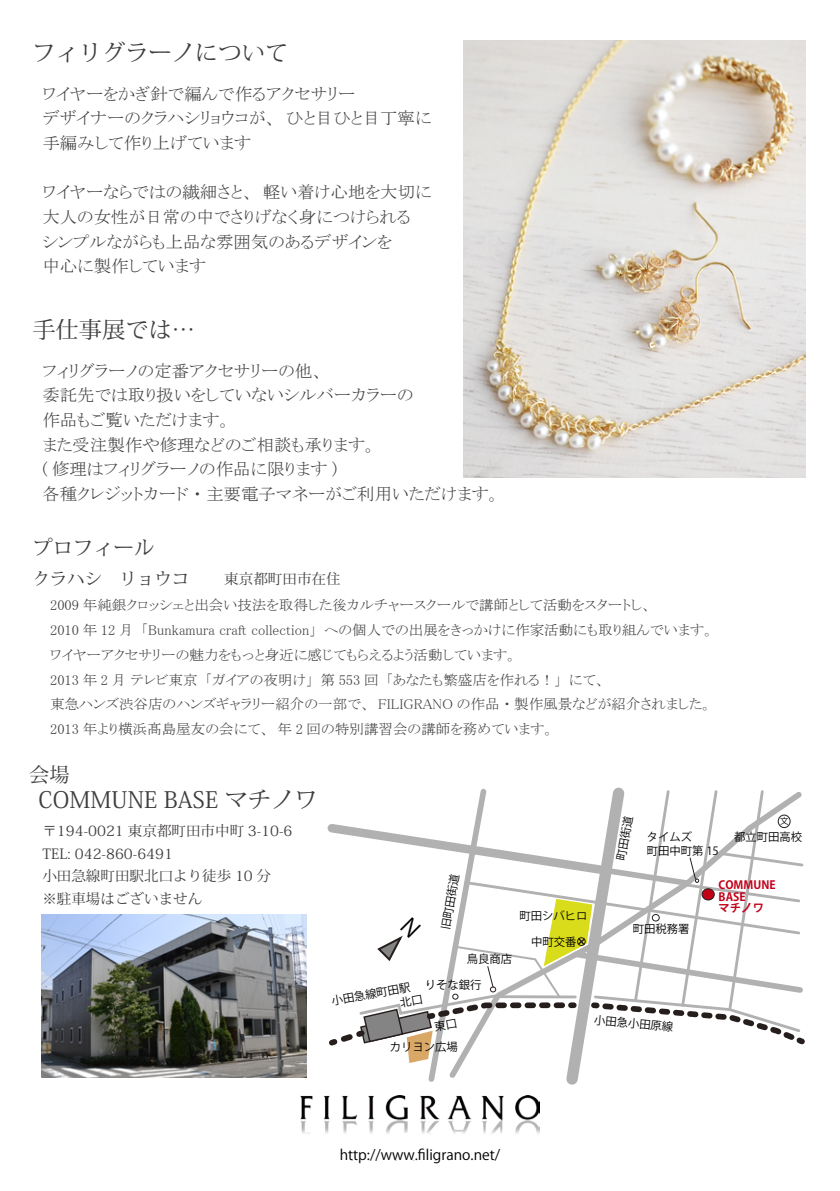
<style>
.page{position:relative;width:840px;height:1191px;background:#fff}
.page>*{position:absolute;margin:0;border:0;box-sizing:border-box;transform-origin:0 0}
.t1{font:22.6px "Koz Min Std";color:#3f3d3c}
.t2{font:19.8px "Koz Min Std";color:#3f3d3c}
.t3{font:17px/24.6px "MS P Mincho";color:#3f3d3c}
.t4{font:17px "Koz Min Std";color:#3f3d3c}
.t5{font:14.2px/24.6px "MS P Mincho";color:#3f3d3c}
.t6{font:14.2px/22.6px "Koz Min Std";color:#3f3d3c}
.t7{font:14.2px "Koz Go Std";color:#000}
.t8{font:11.4px/13.6px "Koz Go Pro";color:#000}
.t9{font:700 11.4px/11.4px "Koz Go Pro";color:#c20018}
.t10{font:8.6px "Koz Go Pro";color:#000}
.s1{font-size:14.2px}
</style>
<div class="page">
<img style="left:300px;top:1095px;width:239px;height:39px">
<img style="left:463px;top:41px;width:342px;height:436px">
<img style="left:41px;top:914px;width:265px;height:163px">
<svg style="left:327px;top:787px;width:478px;height:298px"></svg>
<h1 class="t1" style="left:32px;top:38px;width:257px">フィリグラーノについて</h1>
<p class="t3" style="left:42px;top:81px;width:390px">ワイヤーをかぎ針で編んで作るアクセサリー<br>デザイナーのクラハシリョウコが、ひと目ひと目丁寧に手編みして作り上げています</p>
<p class="t3" style="left:42px;top:180px;width:390px">ワイヤーならではの繊細さと、軽い着け心地を大切に大人の女性が日常の中でさりげなく身につけられる<br>シンプルながらも上品な雰囲気のあるデザインを<br>中心に製作しています</p>
<h1 class="t1" style="left:32px;top:315px;width:164px">手仕事展では…</h1>
<p class="t3" style="left:42px;top:358px;width:459px">フィリグラーノの定番アクセサリーの他、<br>委託先では取り扱いをしていないシルバーカラーの<br>作品もご覧いただけます。<br>また受注製作や修理などのご相談も承ります。<br>( 修理はフィリグラーノの作品に限ります )<br>各種クレジットカード・主要電子マネーがご利用いただけます。</p>
<h2 class="t2" style="left:32px;top:535px;width:123px">プロフィール</h2>
<p class="t4" style="left:32px;top:568px;width:309px">クラハシ　リョウコ　　<span class="s1">東京都町田市在住</span></p>
<p class="t5" style="left:50px;top:593px;width:665px">2009 年純銀クロッシェと出会い技法を取得した後カルチャースクールで講師として活動をスタートし、<br>2010 年 12 月「Bunkamura craft collection」への個人での出展をきっかけに作家活動にも取り組んでいます。ワイヤーアクセサリーの魅力をもっと身近に感じてもらえるよう活動しています。<br>2013 年 2 月 テレビ東京「ガイアの夜明け」第 553 回「あなたも繁盛店を作れる！」にて、<br>東急ハンズ渋谷店のハンズギャラリー紹介の一部で、 FILIGRANO の作品・製作風景などが紹介されました。2013 年より横浜髙島屋友の会にて、年 2 回の特別講習会の講師を務めています。</p>
<h2 class="t2" style="left:29px;top:763px;width:42px">会場</h2>
<h1 class="t1" style="left:38px;top:786px;width:280px">COMMUNE BASE マチノワ</h1>
<p class="t6" style="left:42px;top:819px;width:251px">〒194-0021 東京都町田市中町 3-10-6<br>TEL: 042-860-6491<br>小田急線町田駅北口より徒歩 10 分<br>※駐車場はございません</p>
<p class="t8" style="left:438px;top:928px;width:58px;rotate:-80deg">旧町田街道</p>
<p class="t8" style="left:466px;top:952px;width:47px">鳥良商店</p>
<p class="t8" style="left:424px;top:978px;width:58px">りそな銀行</p>
<p class="t8" style="left:396px;top:982px;width:24px;text-indent:-67px;rotate:-10deg">小田急線町田駅北口</p>
<p class="t8" style="left:389px;top:1040px;width:70px">カリヨン広場</p>
<p class="t8" style="left:519px;top:909px;width:70px">町田シバヒロ</p>
<p class="t8" style="left:531px;top:934px;width:47px">中町交番</p>
<p class="t8" style="left:614px;top:859px;width:47px;rotate:-80deg">町田街道</p>
<p class="t8" style="left:646px;top:830px;width:74px;line-height:14.2px">タイムズ<br>町田中町第 15</p>
<p class="t10" style="left:779px;top:815px;width:10px">文</p>
<p class="t8" style="left:733px;top:830px;width:70px">都立町田高校</p>
<p class="t9" style="left:718px;top:880px;width:58px">COMMUNE<br>BASE<br>マチノワ</p>
<p class="t8" style="left:632px;top:922px;width:58px">町田税務署</p>
<p class="t8" style="left:594px;top:1013px;width:81px;rotate:5deg">小田急小田原線</p>
<p class="t7" style="left:339px;top:1146px;width:162px">http://www.filigrano.net/</p>
</div>
